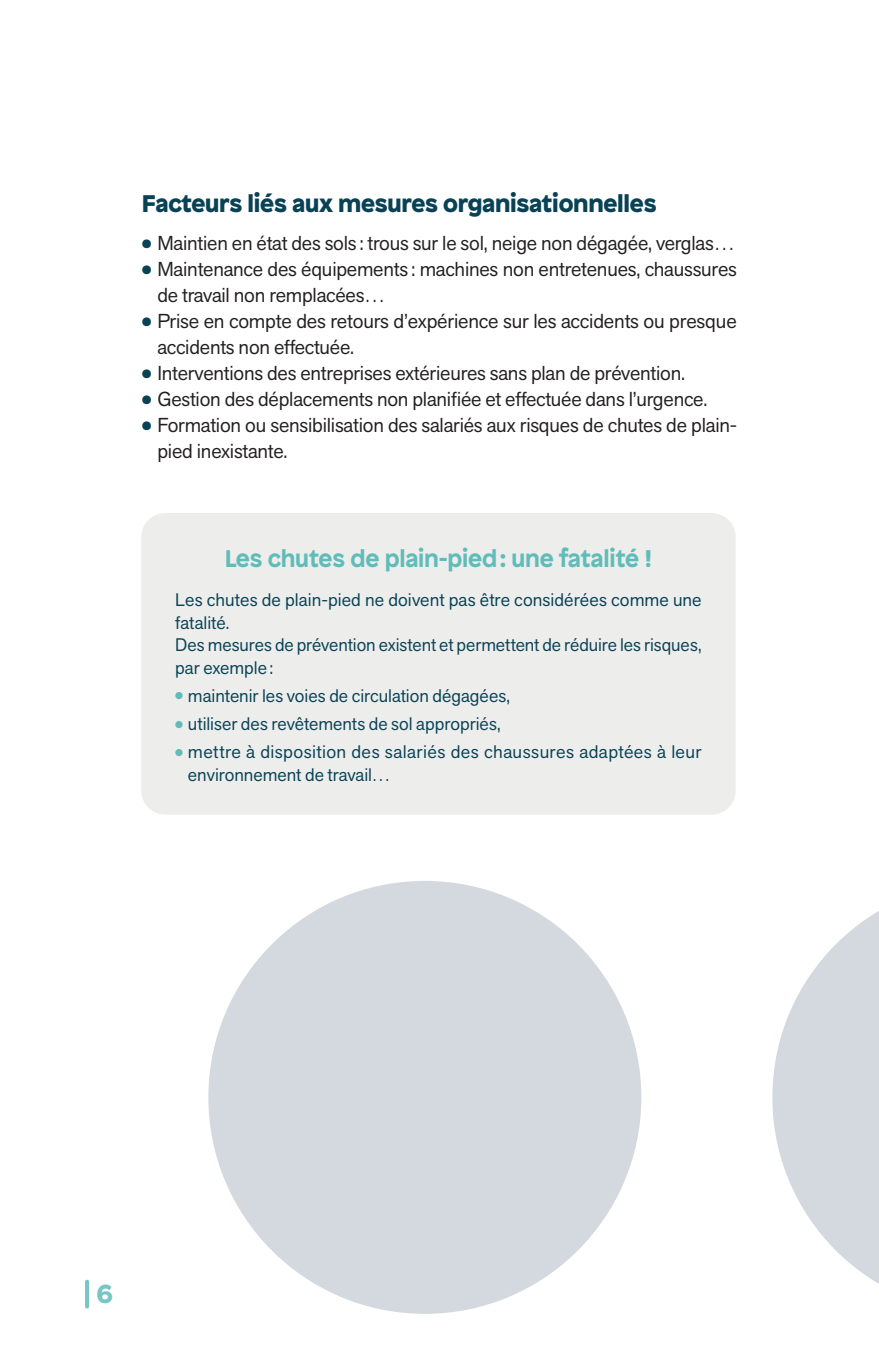
<style>
.page{position:relative;width:879px;height:1361px;background:#fff}
.page>*{position:absolute;margin:0;border:0;box-sizing:border-box;transform-origin:0 0}
.t1{font:900 26px "Patron";color:#79c5c4}
.t2{font:900 24px "Patron";letter-spacing:-.01em;color:#094155}
.t3{font:700 24px "Patron";letter-spacing:-.01em;color:#60bcb9}
.t4{font:20px/26px "Akzid Grtsk Next";letter-spacing:-.01em;color:#231f20}
.t5{font:18px/22.4px "Akzid Grtsk Next";color:#094155}
.t6{font:18px/22.4px "Akzid Grtsk Next";letter-spacing:.02em;color:#094155}
.s1{font-family:"Patron";font-weight:300;font-size:12px;color:#094155}
.s2{color:#60bcb9}
</style>
<div class="page">
<div style="left:208px;top:881px;width:433px;height:433px;background:#d4d9df;border-radius:50%"></div>
<svg style="left:772px;top:911px;width:107px;height:373px"></svg>
<hr style="left:85px;top:1281px;width:4px;height:25px;background:#79c5c4">
<div style="left:141px;top:513px;width:595px;height:301px;background:#edeeec;border-radius:24px"></div>
<p class="t2" style="left:142px;top:184px;width:516px">Facteurs liés aux mesures organisationnelles</p>
<p class="t4" style="left:142px;top:230px;width:594px"><span class="s1">●</span> Maintien en état des sols: trous sur le sol, neige non dégagée, verglas…</p>
<p class="t4" style="left:157px;top:256px;width:581px;text-indent:-16px"><span class="s1">●</span> Maintenance des équipements : machines non entretenues, chaussures de travail non remplacées…</p>
<p class="t4" style="left:157px;top:308px;width:581px;text-indent:-16px"><span class="s1">●</span> Prise en compte des retours d’expérience sur les accidents ou presque accidents non effectuée.</p>
<p class="t4" style="left:142px;top:360px;width:545px"><span class="s1">●</span> Interventions des entreprises extérieures sans plan de prévention.</p>
<p class="t4" style="left:142px;top:386px;width:567px"><span class="s1">●</span> Gestion des déplacements non planifiée et effectuée dans l’urgence.</p>
<p class="t4" style="left:157px;top:412px;width:581px;text-indent:-16px"><span class="s1">●</span> Formation ou sensibilisation des salariés aux risques de chutes de plain&shy;pied inexistante.</p>
<p class="t3" style="left:225px;top:539px;width:429px">Les chutes de plain-pied : une fatalité !</p>
<p class="t5" style="left:175px;top:588px;width:528px">Les chutes de plain-pied ne doivent pas être considérées comme une fatalité.<br>Des mesures de prévention existent et permettent de réduire les risques, par exemple:</p>
<p class="t5" style="left:175px;top:684px;width:336px"><span class="s2">●</span> maintenir les voies de circulation dégagées,</p>
<p class="t5" style="left:175px;top:712px;width:327px"><span class="s2">●</span> utiliser des revêtements de sol appropriés,</p>
<p class="t6" style="left:188px;top:740px;width:515px;text-indent:-13px"><span class="s2">●</span> mettre à disposition des salariés des chaussures adaptées à leur environnement de travail…</p>
<h1 class="t1" style="left:96px;top:1271px;width:18px">6</h1>
</div>
